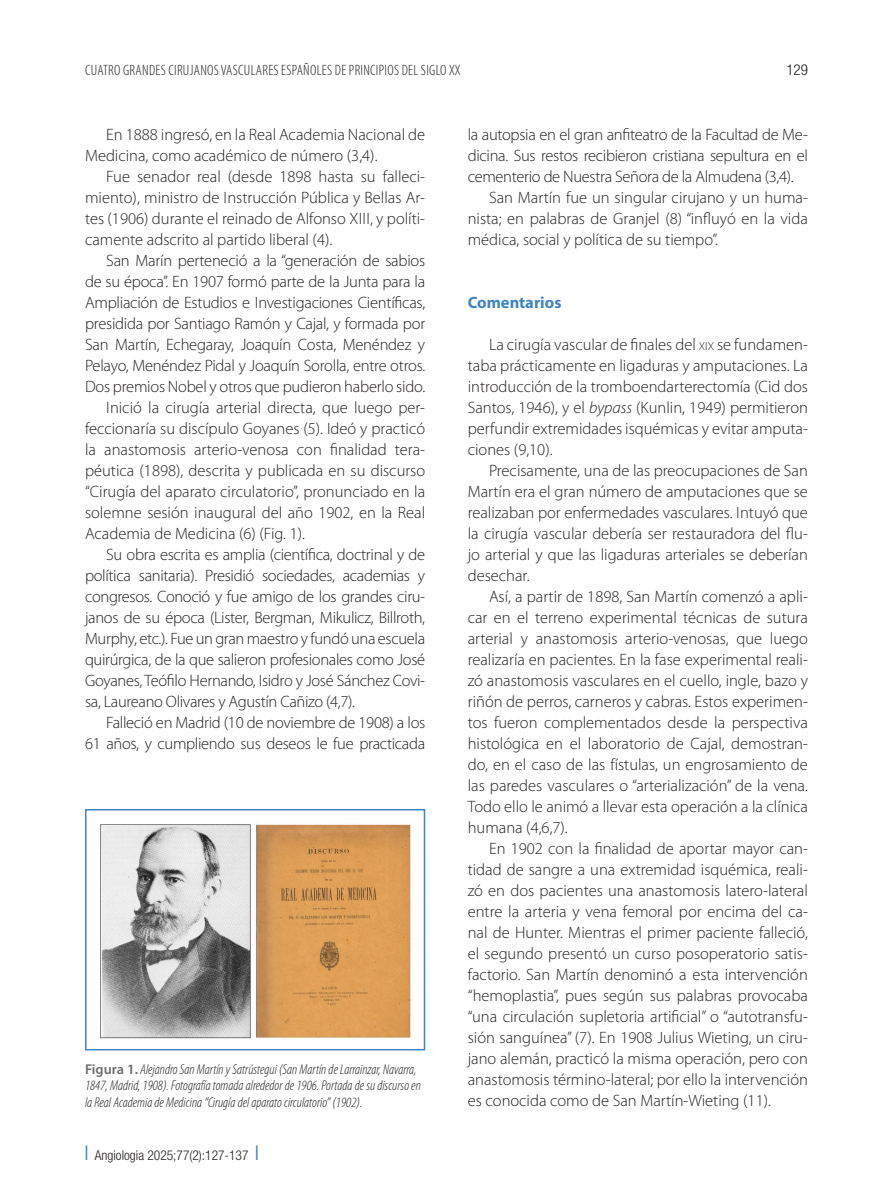
<style>
.page{position:relative;width:893px;height:1191px;background:#fff}
.page>*{position:absolute;margin:0;border:0;box-sizing:border-box;transform-origin:0 0}
.t1{font:300 16.5px/21px "Myriad Pro";color:#231f20;text-align:justify}
.t2{font:300 16.5px/21px "Myriad Pro";letter-spacing:-.02em;color:#231f20;text-align:right}
.Ladillo_2{font:700 16.5px "Myriad Pro";color:#3e85c5}
.t3{font:300 condensed 15px "Myriad Pro";letter-spacing:.02em;color:#231f20}
.t4{font:300 condensed 15px "Helvetica Neue LT Std";color:#231f20}
.FIGURA{font:italic 300 condensed 14.25px/16.5px "Myriad Pro";color:#231f20}
.t5{font:300 condensed 13.5px "Helvetica Neue LT Std";color:#231f20}
.s1{font-weight:600;font-style:normal;font-stretch:normal;color:#6c6d70}
.s2{color:#3e85c5}
.s3{font-size:11.55px}
.s4{font-style:italic}
</style>
<div class="page">
<img style="left:100px;top:820px;width:311px;height:219px">
<div style="left:85px;top:809px;width:340px;height:241px;border:2px solid #3e85c5"></div>
<p class="t3" style="left:85px;top:62px;width:172px">CUATRO GRANDES CIRUJANOS VASCULARES</p>
<p class="t3" style="left:281px;top:62px;width:36px">ESPAÑOLES</p>
<p class="t3" style="left:335px;top:62px;width:121px">DE PRINCIPIOS DEL SIGLO XX</p>
<p class="t4" style="left:786px;top:61px;width:23px">129</p>
<p class="t1" style="left:85px;top:124px;width:342px;text-indent:21px">En 1888 ingresó, en la Real Academia Nacional de<br>Medicina, como académico de número (3,4).</p>
<p class="t1" style="left:85px;top:166px;width:342px;text-indent:21px">Fue senador real (desde 1898 hasta su falleci&shy;miento), ministro de Instrucción Pública y Bellas Ar&shy;tes (1906) durante el reinado de Alfonso XIII, y políti&shy;camente adscrito al partido liberal (4).</p>
<p class="t1" style="left:85px;top:250px;width:342px;text-indent:21px">San Marín perteneció a la “generación de sabios de su época”. En 1907 formó parte de la Junta para la Ampliación de Estudios e Investigaciones Científicas, presidida por Santiago Ramón y Cajal, y formada por San Martín, Echegaray, Joaquín Costa, Menéndez y Pelayo, Menéndez Pidal y Joaquín Sorolla, entre otros.<br>Dos premios Nobel y otros que pudieron haberlo sido.</p>
<p class="t1" style="left:85px;top:397px;width:342px;text-indent:21px">Inició la cirugía arterial directa, que luego per&shy;feccionaría su discípulo Goyanes (5). Ideó y practicó la anastomosis arterio-venosa con finalidad tera&shy;péutica (1898), descrita y publicada en su discurso “Cirugía del aparato circulatorio”, pronunciado en la solemne sesión inaugural del año 1902, en la Real Academia de Medicina (6) (Fig. 1).</p>
<p class="t1" style="left:85px;top:544px;width:342px;text-indent:21px">Su obra escrita es amplia (científica, doctrinal y de política sanitaria). Presidió sociedades, academias y congresos. Conoció y fue amigo de los grandes ciru&shy;janos de su época (Lister, Bergman, Mikulicz, Billroth, Murphy, etc.). Fue un gran maestro y fundó una escuela quirúrgica, de la que salieron profesionales como José Goyanes, Teófilo Hernando, Isidro y José Sánchez Covi&shy;sa, Laureano Olivares y Agustín Cañizo (4,7).</p>
<p class="t2" style="left:85px;top:712px;width:342px">Falleció en Madrid (10 de noviembre de 1908) a los<br>61 años, y cumpliendo sus deseos le fue practicada</p>
<p class="FIGURA" style="left:85px;top:1061px;width:337px"><span class="s1">Figura 1.</span> Alejandro San Martín y Satrústegui (San Martín de Larrainzar, Navarra,<br>1847, Madrid, 1908). Fotografía tomada alrededor de 1906. Portada de su discurso en la Real Academia de Medicina “Cirugía del aparato circulatorio” (1902).</p>
<p class="t5" style="left:85px;top:1147px;width:175px"><span class="s2">❘</span> Angiologia 2025;77(2):127-137 <span class="s2">❘</span></p>
<p class="t1" style="left:468px;top:124px;width:342px">la autopsia en el gran anfiteatro de la Facultad de Me&shy;dicina. Sus restos recibieron cristiana sepultura en el cementerio de Nuestra Señora de la Almudena (3,4).</p>
<p class="t1" style="left:468px;top:187px;width:342px;text-indent:21px">San Martín fue un singular cirujano y un huma&shy;nista; en palabras de Granjel (8) “influyó en la vida médica, social y política de su tiempo”.</p>
<p class="Ladillo_2" style="left:468px;top:293px;width:95px">Comentarios</p>
<p class="t1" style="left:468px;top:334px;width:342px;text-indent:21px">La cirugía vascular de finales del <span class="s3">xix</span> se fundamen&shy;taba prácticamente en ligaduras y amputaciones. La introducción de la tromboendarterectomía (Cid dos Santos, 1946), y el <span class="s4">bypass</span> (Kunlin, 1949) permitieron perfundir extremidades isquémicas y evitar amputa&shy;ciones (9,10).</p>
<p class="t1" style="left:468px;top:460px;width:342px;text-indent:21px">Precisamente, una de las preocupaciones de San Martín era el gran número de amputaciones que se realizaban por enfermedades vasculares. Intuyó que la cirugía vascular debería ser restauradora del flu&shy;jo arterial y que las ligaduras arteriales se deberían desechar.</p>
<p class="t1" style="left:468px;top:586px;width:342px;text-indent:21px">Así, a partir de 1898, San Martín comenzó a apli&shy;car en el terreno experimental técnicas de sutura arterial y anastomosis arterio-venosas, que luego realizaría en pacientes. En la fase experimental reali&shy;zó anastomosis vasculares en el cuello, ingle, bazo y riñón de perros, carneros y cabras. Estos experimen&shy;tos fueron complementados desde la perspectiva histológica en el laboratorio de Cajal, demostran&shy;do, en el caso de las fístulas, un engrosamiento de las paredes vasculares o “arterialización” de la vena.<br>Todo ello le animó a llevar esta operación a la clínica humana (4,6,7).</p>
<p class="t1" style="left:468px;top:838px;width:342px;text-indent:21px">En 1902 con la finalidad de aportar mayor can&shy;tidad de sangre a una extremidad isquémica, reali&shy;zó en dos pacientes una anastomosis latero-lateral entre la arteria y vena femoral por encima del ca&shy;nal de Hunter. Mientras el primer paciente falleció, el segundo presentó un curso posoperatorio satis&shy;factorio. San Martín denominó a esta intervención “hemoplastia”, pues según sus palabras provocaba “una circulación supletoria artificial” o “autotransfu&shy;sión sanguínea” (7). En 1908 Julius Wieting, un ciru&shy;jano alemán, practicó la misma operación, pero con anastomosis término-lateral; por ello la intervención es conocida como de San Martín-Wieting (11).</p>
</div>
